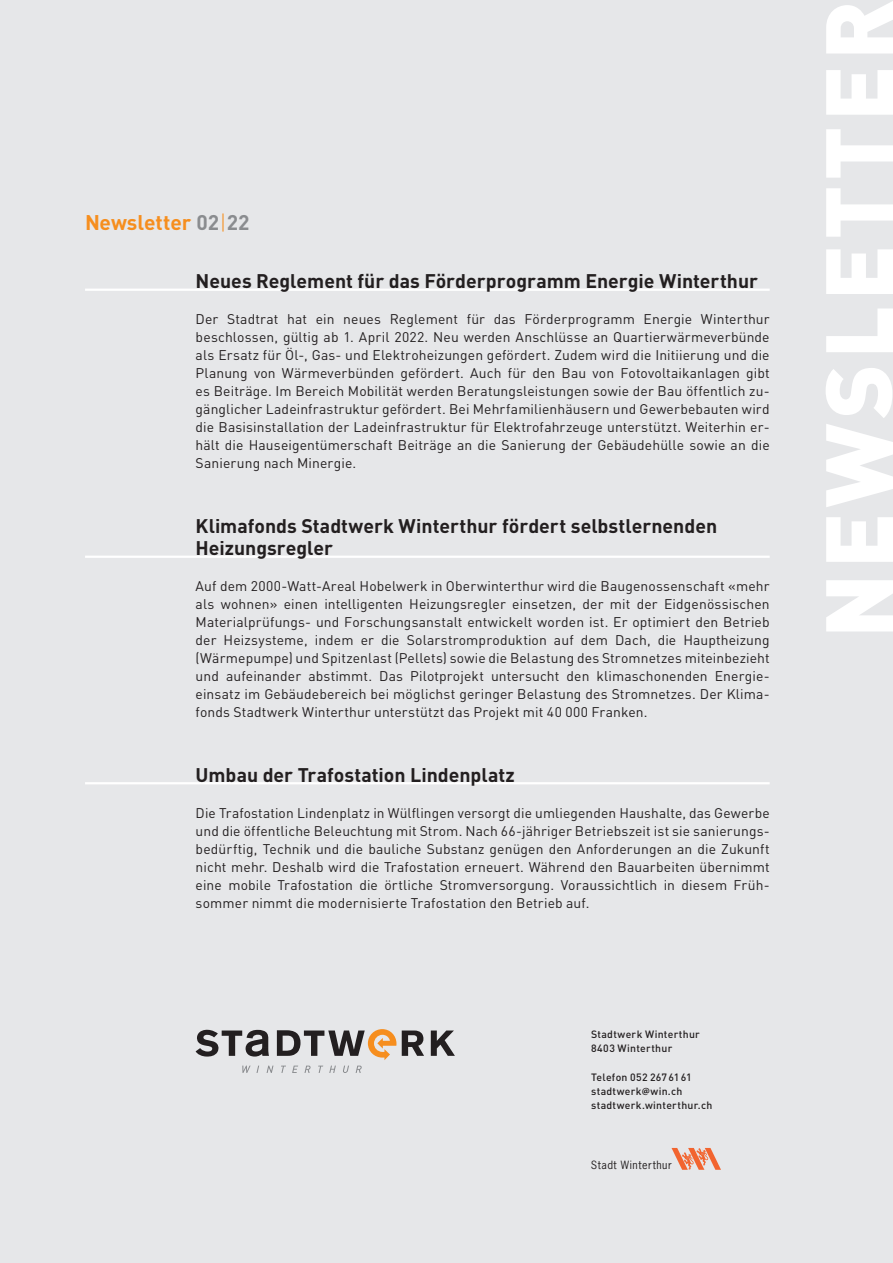
<style>
.page{position:relative;width:893px;height:1263px;background:#e6e7e9}
.page>*{position:absolute;margin:0;border:0;box-sizing:border-box;transform-origin:0 0}
.t1{font:700 21px "DIN";color:#f68e1e}
.t2{font:700 19.5px/22.5px "DIN";color:#231f20}
.t3{font:13.8px/18px "DIN";letter-spacing:.01em;color:#231f20}
.t4{font:10.8px "News Gothic";letter-spacing:.05em;color:#231f20}
.t5{font:500 10.5px/14.2px "DIN";letter-spacing:.025em;color:#231f20}
.s1{color:#8a8c8f}
.s2{font-weight:300}
.s3{font-family:"Myriad";font-weight:700}
</style>
<div class="page">
<hr style="left:85px;top:289px;width:685px;height:2px;background:#fff">
<hr style="left:85px;top:556px;width:685px;height:2px;background:#fff">
<hr style="left:85px;top:782px;width:685px;height:2px;background:#fff">
<svg style="left:826px;top:580px;width:67px;height:51px"></svg>
<svg style="left:826px;top:517px;width:67px;height:45px"></svg>
<svg style="left:826px;top:424px;width:67px;height:83px"></svg>
<svg style="left:826px;top:368px;width:66px;height:50px"></svg>
<svg style="left:826px;top:308px;width:67px;height:44px"></svg>
<svg style="left:826px;top:249px;width:67px;height:45px"></svg>
<svg style="left:826px;top:188px;width:67px;height:49px"></svg>
<svg style="left:826px;top:129px;width:67px;height:49px"></svg>
<svg style="left:826px;top:70px;width:67px;height:45px"></svg>
<svg style="left:826px;top:1px;width:67px;height:53px"></svg>
<img style="left:671px;top:1148px;width:50px;height:22px">
<svg style="left:431px;top:1030px;width:24px;height:26px"></svg>
<svg style="left:402px;top:1030px;width:22px;height:26px"></svg>
<svg style="left:196px;top:1029px;width:200px;height:44px"></svg>
<h1 class="t1" style="left:85px;top:209px;width:166px">Newsletter <span class="s1">02</span><span class="s2">|</span><span class="s1">22</span></h1>
<h2 class="t2" style="left:196px;top:269px;width:564px">Neues Reglement für das Förderprogramm Energie Winterthur</h2>
<p class="t3" style="left:196px;top:310px;width:576px;text-align:justify">Der Stadtrat hat ein neues Reglement für das Förderprogramm Energie Winterthur beschlossen, gültig ab 1. April 2022. Neu werden Anschlüsse an Quartierwärmeverbünde als Ersatz für Öl-, Gas- und Elektroheizungen gefördert. Zudem wird die Initiierung und die Planung von Wärmeverbünden gefördert. Auch für den Bau von Fotovoltaikanlagen gibt es Beiträge. Im Bereich Mobilität werden Beratungsleistungen sowie der Bau öffentlich zu&shy;gänglicher Ladeinfrastruktur gefördert. Bei Mehrfamilienhäusern und Gewerbebauten wird die Basisinstallation der Ladeinfrastruktur für Elektrofahrzeuge unterstützt. Weiterhin er&shy;hält die Hauseigentümerschaft Beiträge an die Sanierung der Gebäudehülle sowie an die Sanierung nach Minergie.</p>
<h2 class="t2" style="left:196px;top:514px;width:523px">Klimafonds Stadtwerk Winterthur fördert selbstlernenden<br>Heizungsregler</h2>
<p class="t3" style="left:196px;top:577px;width:576px">Auf dem 2000-Watt-Areal Hobelwerk in Oberwinterthur wird die Baugenossenschaft «mehr als wohnen» einen intelligenten Heizungsregler einsetzen, der mit der Eidgenössischen Materialprüfungs- und Forschungsanstalt entwickelt worden ist. Er optimiert den Betrieb der Heizsysteme, indem er die Solarstromproduktion auf dem Dach, die Hauptheizung (Wärmepumpe) und Spitzenlast (Pellets) sowie die Belastung des Stromnetzes miteinbezieht und aufeinander abstimmt. Das Pilotprojekt untersucht den klimaschonenden Energie&shy;einsatz im Gebäudebereich bei möglichst geringer Belastung des Stromnetzes. Der Klima&shy;fonds Stadtwerk Winterthur unterstützt das Projekt mit 40 000 Franken.</p>
<h2 class="t2" style="left:196px;top:763px;width:321px">Umbau der Trafostation Lindenplatz</h2>
<p class="t3" style="left:196px;top:804px;width:576px">Die Trafostation Lindenplatz in Wülflingen versorgt die umliegenden Haushalte, das Gewerbe und die öffentliche Beleuchtung mit Strom. Nach 66-jähriger Betriebszeit ist sie sanierungs&shy;bedürftig, Technik und die bauliche Substanz genügen den Anforderungen an die Zukunft nicht mehr. Deshalb wird die Trafostation erneuert. Während den Bauarbeiten übernimmt eine mobile Trafostation die örtliche Stromversorgung. Voraussichtlich in diesem Früh&shy;sommer nimmt die modernisierte Trafostation den Betrieb auf.</p>
<p class="t5" style="left:591px;top:1026px;width:110px">Stadtwerk Winterthur<br>8403 Winterthur</p>
<p class="t5" style="left:591px;top:1069px;width:123px">Telefon 052 267 61 61 stadtwerk<span class="s3">@</span>win.ch stadtwerk.winterthur.ch</p>
<p class="t4" style="left:591px;top:1158px;width:83px">Stadt Winterthur</p>
</div>
